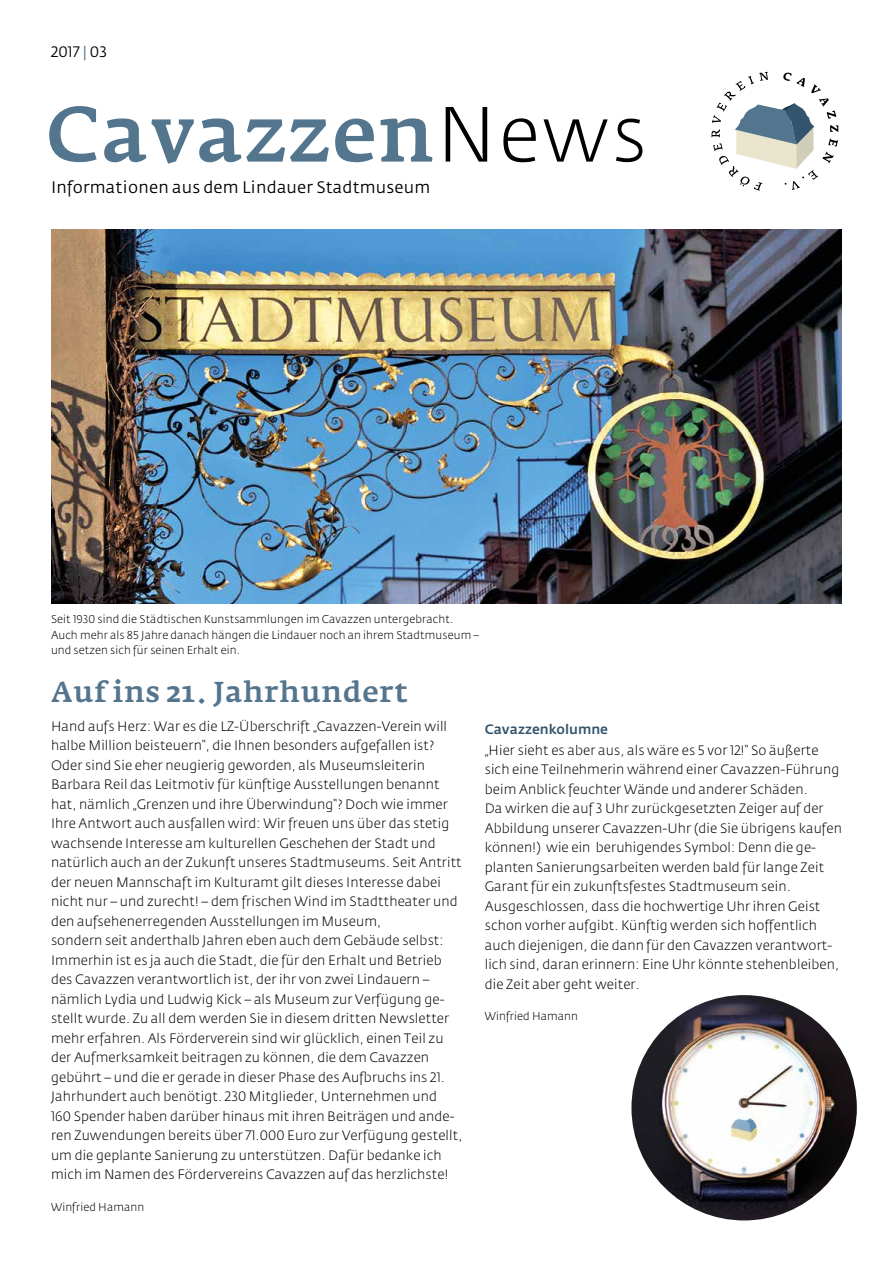
<style>
.page{position:relative;width:893px;height:1263px;background:#fff}
.page>*{position:absolute;margin:0;border:0;box-sizing:border-box;transform-origin:0 0}
.t1{font:500 77.25px "Fedra Serif A";letter-spacing:.03em;color:#54758e}
.t2{font:500 28.5px "Fedra Serif A";letter-spacing:.03em;color:#54758e}
.t3{font:16.5px "Fedra Sans";letter-spacing:.01em;color:#000}
.t4{font:15px "Fedra Sans";letter-spacing:.01em;color:#000}
.t5{font:300 13.5px/19.5px "Fedra Sans";letter-spacing:.01em;color:#000}
.t6{font:500 13.5px "Fedra Sans";color:#32546c}
.t7{font:300 11.25px/15.8px "Fedra Sans";letter-spacing:.01em;color:#000}
.s1{color:#54758e}
.s2{font-family:"Fedra Sans";font-weight:300;color:#000}
</style>
<div class="page">
<svg style="left:711px;top:72px;width:127px;height:119px"></svg>
<img style="left:51px;top:230px;width:791px;height:374px">
<img style="left:631px;top:995px;width:226px;height:225px;border-radius:113px">
<p class="t4" style="left:51px;top:44px;width:57px">2017 <span class="s1">|</span> 03</p>
<h1 class="t1" style="left:46px;top:90px;width:602px">Cavazzen<span class="s2">News</span></h1>
<p class="t3" style="left:51px;top:179px;width:381px">Informationen aus dem Lindauer Stadtmuseum</p>
<p class="t7" style="left:51px;top:611px;width:430px">Seit 1930 sind die Städtischen Kunstsammlungen im Cavazzen untergebracht.<br>Auch mehr als 85 Jahre danach hängen die Lindauer noch an ihrem Stadtmuseum – und setzen sich für seinen Erhalt ein.</p>
<h2 class="t2" style="left:51px;top:676px;width:358px">Auf ins 21. Jahrhundert</h2>
<p class="t5" style="left:51px;top:717px;width:413px">Hand aufs Herz: War es die LZ-Überschrift „Cavazzen-Verein will halbe Million beisteuern“, die Ihnen besonders aufgefallen ist?<br>Oder sind Sie eher neugierig geworden, als Museumsleiterin Barbara Reil das Leitmotiv für künftige Ausstellungen benannt hat, nämlich „Grenzen und ihre Überwindung“? Doch wie immer Ihre Antwort auch ausfallen wird: Wir freuen uns über das stetig wachsende Interesse am kulturellen Geschehen der Stadt und natürlich auch an der Zukunft unseres Stadtmuseums. Seit Antritt der neuen Mannschaft im Kulturamt gilt dieses Interesse dabei nicht nur – und zurecht! – dem frischen Wind im Stadttheater und den aufsehenerregenden Ausstellungen im Museum,<br>sondern seit anderthalb Jahren eben auch dem Gebäude selbst:<br>Immerhin ist es ja auch die Stadt, die für den Erhalt und Betrieb des Cavazzen verantwortlich ist, der ihr von zwei Lindauern – nämlich Lydia und Ludwig Kick – als Museum zur Verfügung ge&shy;stellt wurde. Zu all dem werden Sie in diesem dritten Newsletter mehr erfahren. Als Förderverein sind wir glücklich, einen Teil zu der Aufmerksamkeit beitragen zu können, die dem Cavazzen gebührt – und die er gerade in dieser Phase des Aufbruchs ins 21.<br>Jahrhundert auch benötigt. 230 Mitglieder, Unternehmen und<br>160 Spender haben darüber hinaus mit ihren Beiträgen und ande&shy;ren Zuwendungen bereits über 71.000 Euro zur Verfügung gestellt, um die geplante Sanierung zu unterstützen. Dafür bedanke ich mich im Namen des Fördervereins Cavazzen auf das herzlichste!</p>
<p class="t7" style="left:51px;top:1199px;width:95px">Winfried Hamann</p>
<p class="t6" style="left:485px;top:721px;width:125px">Cavazzenkolumne</p>
<p class="t5" style="left:485px;top:741px;width:359px">„Hier sieht es aber aus, als wäre es 5 vor 12!“ So äußerte sich eine Teilnehmerin während einer Cavazzen-Führung beim Anblick feuchter Wände und anderer Schäden.<br>Da wirken die auf 3 Uhr zurückgesetzten Zeiger auf der Abbildung unserer Cavazzen-Uhr (die Sie übrigens kaufen können!) wie ein beruhigendes Symbol: Denn die ge&shy;planten Sanierungsarbeiten werden bald für lange Zeit Garant für ein zukunftsfestes Stadtmuseum sein.<br>Ausgeschlossen, dass die hochwertige Uhr ihren Geist schon vorher aufgibt. Künftig werden sich hoffentlich auch diejenigen, die dann für den Cavazzen verantwort&shy;lich sind, daran erinnern: Eine Uhr könnte stehenbleiben, die Zeit aber geht weiter.</p>
<p class="t7" style="left:485px;top:1009px;width:95px">Winfried Hamann</p>
</div>
